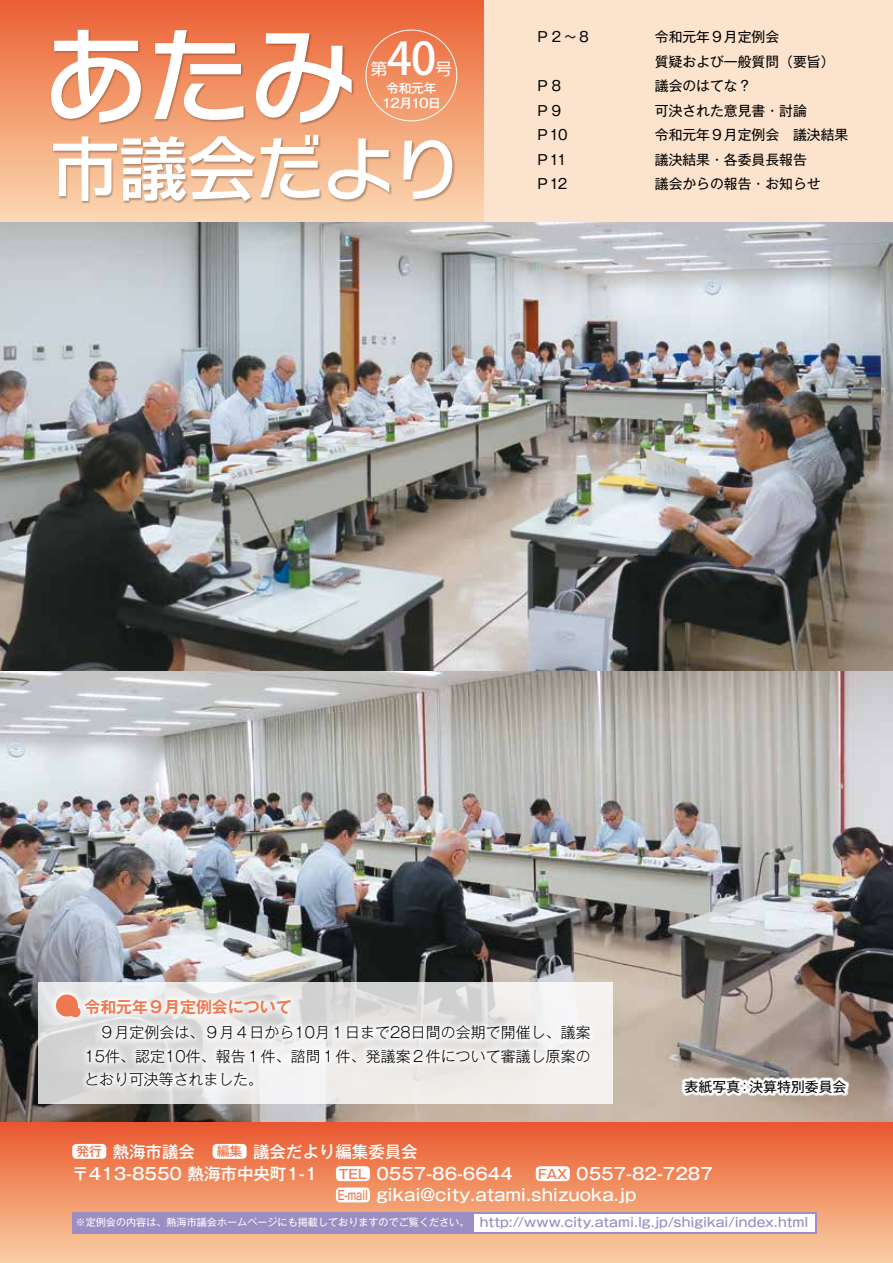
<style>
.page{position:relative;width:893px;height:1263px;background:#fff}
.page>*{position:absolute;margin:0;border:0;box-sizing:border-box;transform-origin:0 0}
.t1{font:500 44.7px "Koz Go Pro";color:#fff}
.t2{font:500 16.5px "Gothic MB101 Pro";color:#fff}
.t3{font:16.5px "Shin Go Pro";color:#fff}
.t4{font:700 15.9px "Gothic MB101 Pro De";color:#ee7951}
.t5{font:300 14.85px/23.4px "Gothic MB101 Pro";letter-spacing:.01em;color:#000;text-align:justify}
.t6{font:13.8px/24.5px "Gothic MB101 Pro";color:#000}
.t7{font:500 12.75px "Gothic MB101 Pro";color:#9a8ec3}
.t8{font:500 12.75px/14.9px "Gothic MB101 Pro";letter-spacing:-.045em;color:#fff;text-align:center}
.t9{font:500 12.75px "Gothic MB101 Pro";color:#ee7951}
.t10{font:500 12.75px "Gothic MB101 Pro";color:#ee7951;scale:.7 1}
.t11{font:10.05px "Gothic MB101 Pro";color:#fff}
</style>
<div class="page">
<img style="left:0;top:221px;width:893px;height:902px">
<div style="left:0;top:0;width:485px;height:221px;background:linear-gradient(to bottom,#eb6033,#fbdab2)"></div>
<div style="left:485px;top:0;width:408px;height:221px;background:#fce3cd"></div>
<div style="left:0;top:1123px;width:893px;height:140px;background:linear-gradient(to bottom,#eb592d,#f6cda6)"></div>
<svg style="left:38px;top:982px;width:574px;height:121px;fill:#f0eeeb"></svg>
<svg style="left:48px;top:987px;width:549px;height:107px"></svg>
<svg style="left:56px;top:994px;width:25px;height:23px"></svg>
<svg style="left:681px;top:1076px;width:168px;height:20px"></svg>
<div style="left:51px;top:29px;width:405px;height:176px;background:#000;opacity:.3"></div>
<svg style="left:53px;top:135px;width:266px;height:66px"></svg>
<svg style="left:328px;top:139px;width:61px;height:60px"></svg>
<svg style="left:403px;top:140px;width:49px;height:59px"></svg>
<svg style="left:51px;top:30px;width:90px;height:93px"></svg>
<svg style="left:154px;top:30px;width:89px;height:90px"></svg>
<svg style="left:256px;top:33px;width:96px;height:90px"></svg>
<div style="left:72px;top:1144px;width:34px;height:15px;background:#fff;border-radius:4px"></div>
<div style="left:213px;top:1144px;width:34px;height:15px;background:#fff;border-radius:4px"></div>
<div style="left:336px;top:1166px;width:34px;height:15px;background:#fff;border-radius:4px"></div>
<div style="left:336px;top:1187px;width:34px;height:15px;background:#fff;border-radius:4px"></div>
<div style="left:536px;top:1166px;width:34px;height:15px;background:#fff;border-radius:4px"></div>
<div style="left:72px;top:1212px;width:744px;height:21px;background:#9a8ec3"></div>
<div style="left:474px;top:1214px;width:340px;height:17px;background:#fff"></div>
<h1 class="t1" style="left:387px;top:30px;width:51px">40</h1>
<p class="t3" style="left:371px;top:56px;width:18px">第</p>
<p class="t8" style="left:382px;top:79px;width:61px">令和元年<br>12月10日</p>
<p class="t3" style="left:436px;top:56px;width:18px">号</p>
<p class="t6" style="left:536px;top:23px;width:57px">Ｐ２～８</p>
<p class="t6" style="left:655px;top:23px;width:126px">令和元年９月定例会</p>
<p class="t6" style="left:536px;top:72px;width:29px">Ｐ８</p>
<p class="t6" style="left:655px;top:48px;width:181px">質疑および一般質問（要旨(議会のはてな?</p>
<p class="t6" style="left:536px;top:96px;width:29px">Ｐ９</p>
<p class="t6" style="left:655px;top:96px;width:154px">可決された意見書・討論</p>
<p class="t6" style="left:536px;top:121px;width:33px">Ｐ10</p>
<p class="t6" style="left:655px;top:121px;width:195px">令和元年９月定例会　議決結果</p>
<p class="t6" style="left:536px;top:145px;width:32px">Ｐ11</p>
<p class="t6" style="left:655px;top:145px;width:154px">議決結果・各委員長報告</p>
<p class="t6" style="left:536px;top:170px;width:33px">Ｐ12</p>
<p class="t6" style="left:655px;top:170px;width:167px">議会からの報告・お知らせ</p>
<p class="t4" style="left:84px;top:994px;width:209px">令和元年９月定例会について</p>
<p class="t5" style="left:84px;top:1019px;width:508px">　９月定例会は、９月４日から10月１日まで28日間の会期で開催し、議案15件、認定10件、報告１件、諮問１件、発議案２件について審議し原案のとおり可決等されました。</p>
<p class="t9" style="left:77px;top:1141px;width:27px">発行</p>
<p class="t2" style="left:113px;top:1137px;width:84px">熱海市議会</p>
<p class="t9" style="left:217px;top:1141px;width:27px">編集</p>
<p class="t2" style="left:253px;top:1138px;width:166px">議会だより編集委員会</p>
<p class="t6" style="left:749px;top:1072px;width:98px">決算特別委員会</p>
<p class="t6" style="left:684px;top:1072px;width:58px">表紙写真</p>
<p class="t6" style="left:738px;top:1072px;width:15px">：</p>
<p class="t2" style="left:72px;top:1160px;width:246px">〒413-8550 熱海市中央町1-1</p>
<p class="t2" style="left:376px;top:1160px;width:138px">0557-86-6644</p>
<p class="t2" style="left:576px;top:1160px;width:138px">0557-82-7287</p>
<p class="t9" style="left:339px;top:1163px;width:30px">TEL</p>
<p class="t9" style="left:538px;top:1163px;width:31px">FAX</p>
<p class="t7" style="left:480px;top:1212px;width:330px">http://www.city.atami.lg.jp/shigikai/index.html</p>
<p class="t2" style="left:376px;top:1181px;width:261px">gikai@city.atami.shizuoka.jp</p>
<p class="t10" style="left:338px;top:1184px;width:44px">-E mail</p>
<p class="t11" style="left:76px;top:1214px;width:395px">※定例会の内容は、熱海市議会ホームページにも掲載しておりますのでご覧ください。</p>
</div>
